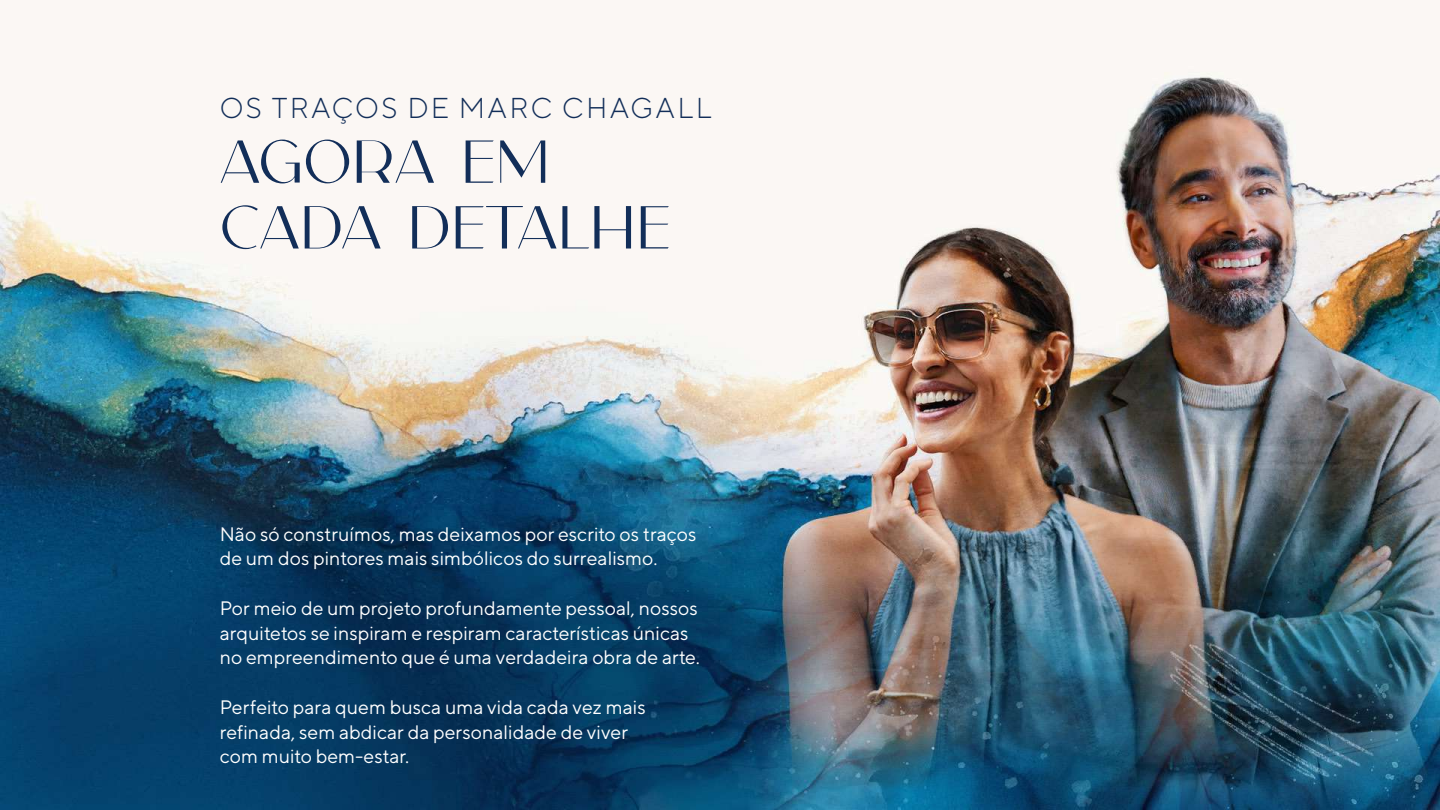
<style>
.page{position:relative;width:1440px;height:810px;background:#fff}
.page>*{position:absolute;margin:0;border:0;box-sizing:border-box;transform-origin:0 0}
.t1{font:300 61.57px/65.7px "Carla Sans";color:#122e59}
.t2{font:300 28.72px "TT Norms";letter-spacing:.08em;color:#122e59}
.t3{font:19.5px/24.8px "TT Norms";color:#fff}
</style>
<div class="page">
<img style="left:0;top:0;width:1440px;height:810px">
<h2 class="t2" style="left:220px;top:90px;width:494px">OS TRAÇOS DE MARC CHAGALL</h2>
<h1 class="t1" style="left:220px;top:124px;width:452px">AGORA EM<br>CADA DETALHE</h1>
<p class="t3" style="left:220px;top:521px;width:478px">Não só construímos, mas deixamos por escrito os traços de um dos pintores mais simbólicos do surrealismo.</p>
<p class="t3" style="left:220px;top:595px;width:482px">Por meio de um projeto profundamente pessoal, nossos arquitetos se inspiram e respiram características únicas no empreendimento que é uma verdadeira obra de arte.</p>
<p class="t3" style="left:220px;top:694px;width:428px">Perfeito para quem busca uma vida cada vez mais refinada, sem abdicar da personalidade de viver com muito bem-estar.</p>
</div>
